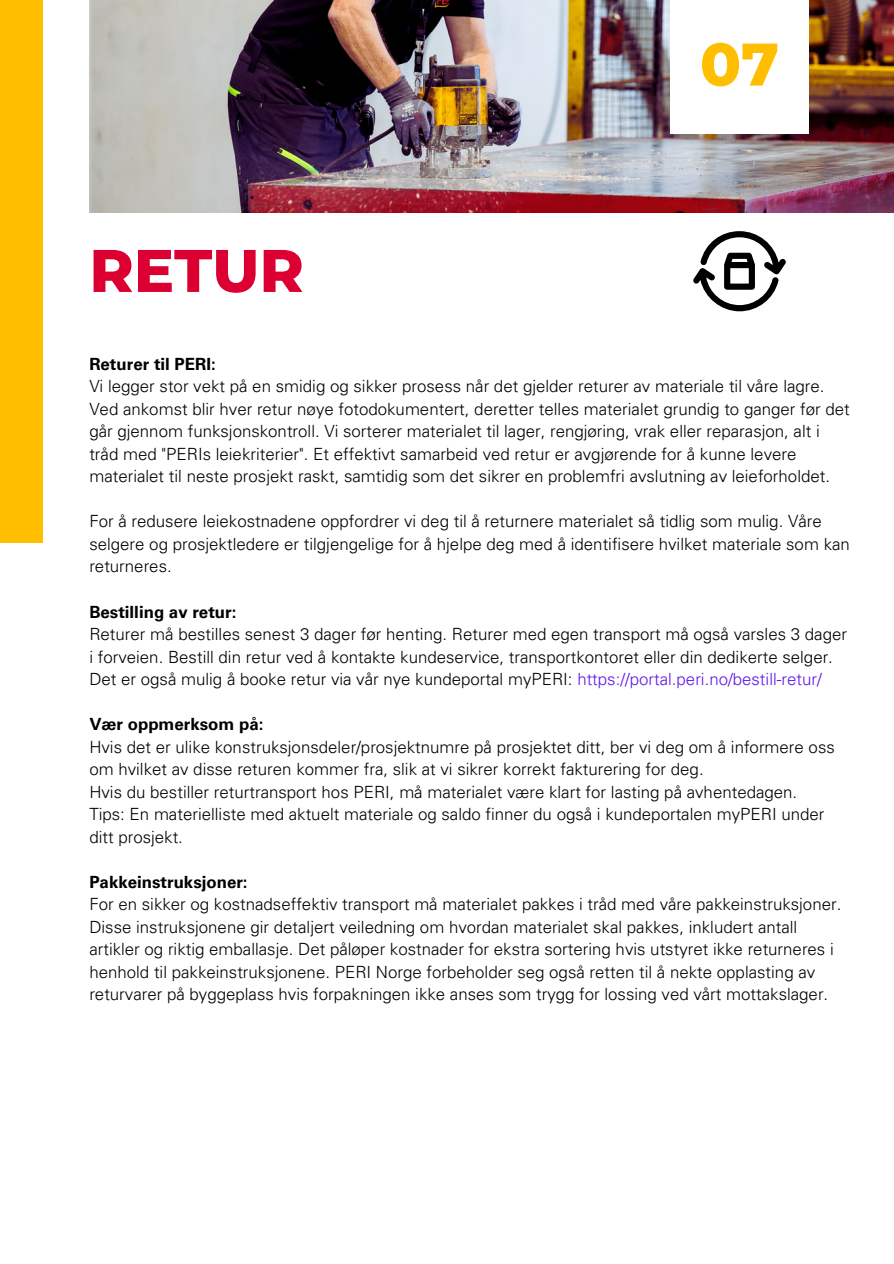
<style>
.page{position:relative;width:894px;height:1264px;background:#fff}
.page>*{position:absolute;margin:0;border:0;box-sizing:border-box;transform-origin:0 0}
.t1{font:800 60px "Montserrat";color:#dc0032}
.t2{font:800 60px "Montserrat";color:#ffbf00}
.t3{font:300 16.8px/22.5px "Univers LT Pro 45";color:#000}
.t4{font:700 16.8px "Univers LT Pro 65";color:#000}
.s1{color:#5e17eb}
</style>
<div class="page">
<img style="left:89px;top:0;width:804px;height:213px">
<div style="left:670px;top:0;width:138px;height:134px;background:#fff"></div>
<div style="left:0;top:0;width:43px;height:542px;background:#ffbf00"></div>
<svg style="left:693px;top:231px;width:93px;height:80px"></svg>
<h1 class="t1" style="left:89px;top:234px;width:216px">RETUR</h1>
<h1 class="t2" style="left:699px;top:27px;width:81px">07</h1>
<p class="t4" style="left:89px;top:358px;width:128px">Returer til PERI:</p>
<p class="t3" style="left:89px;top:377px;width:761px">Vi legger stor vekt på en smidig og sikker prosess når det gjelder returer av materiale til våre lagre.<br>Ved ankomst blir hver retur nøye fotodokumentert, deretter telles materialet grundig to ganger før det går gjennom funksjonskontroll. Vi sorterer materialet til lager, rengjøring, vrak eller reparasjon, alt i tråd med "PERIs leiekriterier". Et effektivt samarbeid ved retur er avgjørende for å kunne levere materialet til neste prosjekt raskt, samtidig som det sikrer en problemfri avslutning av leieforholdet.</p>
<p class="t3" style="left:89px;top:512px;width:761px">For å redusere leiekostnadene oppfordrer vi deg til å returnere materialet så tidlig som mulig. Våre selgere og prosjektledere er tilgjengelige for å hjelpe deg med å identifisere hvilket materiale som kan returneres.</p>
<p class="t4" style="left:89px;top:605px;width:148px">Bestilling av retur:</p>
<p class="t3" style="left:89px;top:625px;width:759px">Returer må bestilles senest 3 dager før henting. Returer med egen transport må også varsles 3 dager i forveien. Bestill din retur ved å kontakte kundeservice, transportkontoret eller din dedikerte selger.<br>Det er også mulig å booke retur via vår nye kundeportal myPERI: <span class="s1">https://portal.peri.no/bestill-retur/</span></p>
<p class="t4" style="left:89px;top:718px;width:176px">Vær oppmerksom på:</p>
<p class="t3" style="left:89px;top:737px;width:746px">Hvis det er ulike konstruksjonsdeler/prosjektnumre på prosjektet ditt, ber vi deg om å informere oss om hvilket av disse returen kommer fra, slik at vi sikrer korrekt fakturering for deg.<br>Hvis du bestiller returtransport hos PERI, må materialet være klart for lasting på avhentedagen.<br>Tips: En materielliste med aktuelt materiale og saldo finner du også i kundeportalen myPERI under ditt prosjekt.</p>
<p class="t4" style="left:89px;top:875px;width:160px">Pakkeinstruksjoner:</p>
<p class="t3" style="left:89px;top:895px;width:753px">For en sikker og kostnadseffektiv transport må materialet pakkes i tråd med våre pakkeinstruksjoner.<br>Disse instruksjonene gir detaljert veiledning om hvordan materialet skal pakkes, inkludert antall artikler og riktig emballasje. Det påløper kostnader for ekstra sortering hvis utstyret ikke returneres i henhold til pakkeinstruksjonene. PERI Norge forbeholder seg også retten til å nekte opplasting av returvarer på byggeplass hvis forpakningen ikke anses som trygg for lossing ved vårt mottakslager.</p>
</div>
